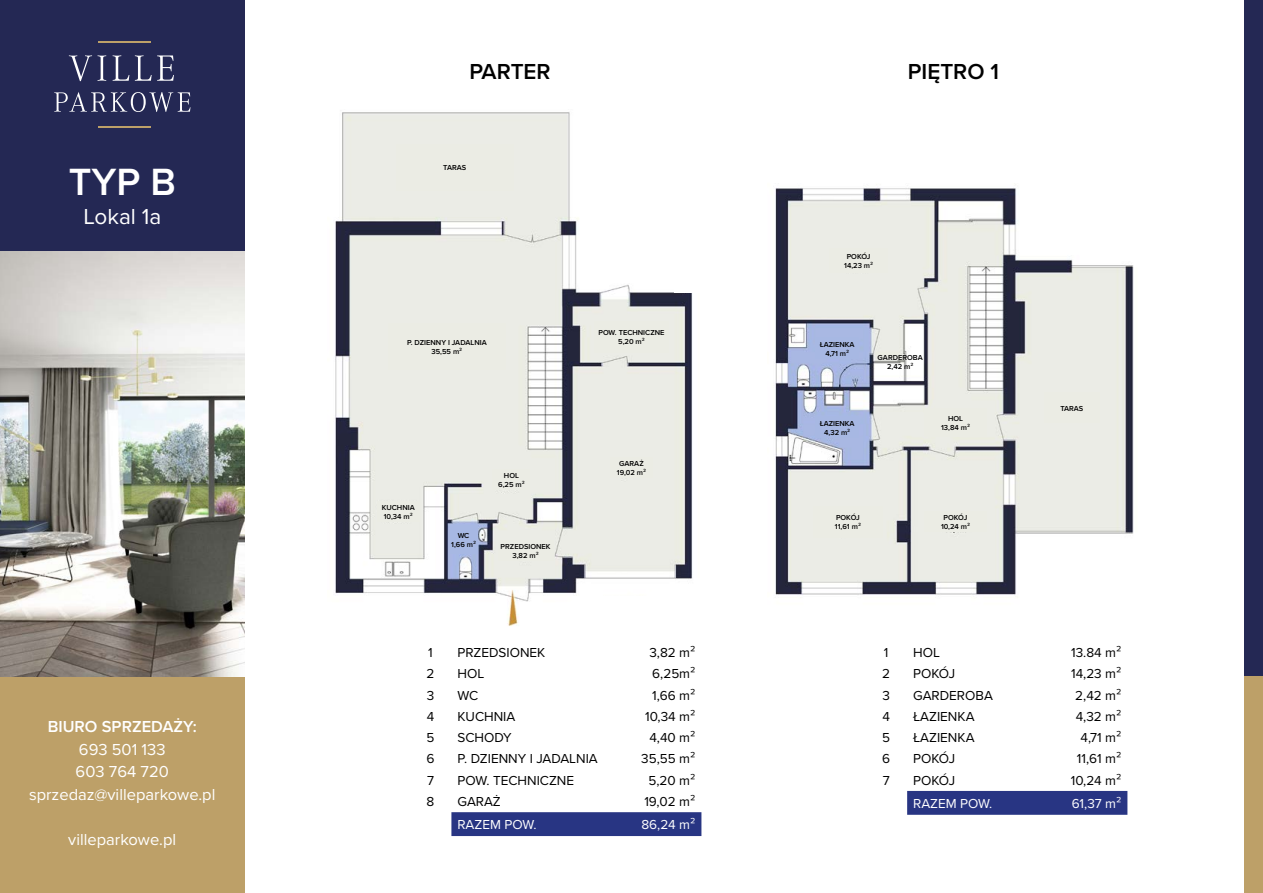
<style>
.page{position:relative;width:1263px;height:893px;background:#fff}
.page>*{position:absolute;margin:0;border:0;box-sizing:border-box;transform-origin:0 0}
.t1{font:600 39.3px "Proxima Nova";color:#fff}
.t2{font:600 22.5px "Proxima Nova";color:#000}
.t3{font:22.5px "Proxima Nova";color:#fff}
.t4{font:16.5px "Proxima Nova";color:#fff}
.t5{font:600 16.5px "Proxima Nova";color:#fff}
.t6{font:13.5px "Proxima Nova";color:#000}
.t7{font:13.5px "Proxima Nova";color:#fff}
.t8{font:600 7.5px "Proxima Nova";color:#000}
</style>
<div class="page">
<div style="left:1244px;top:0;width:19px;height:893px;background:#242854"></div>
<div style="left:1244px;top:676px;width:19px;height:217px;background:#bda068"></div>
<img style="left:335px;top:112px;width:358px;height:514px">
<div style="left:585px;top:108px;width:95px;height:89px;background:#fff"></div>
<div style="left:572px;top:596px;width:107px;height:34px;background:#fff"></div>
<img style="left:775px;top:184px;width:359px;height:413px">
<div style="left:1030px;top:132px;width:106px;height:89px;background:#fff"></div>
<div style="left:0;top:676px;width:244px;height:217px;background:#bda068"></div>
<img style="left:0;top:251px;width:244px;height:425px">
<div style="left:0;top:0;width:244px;height:251px;background:#242854"></div>
<svg style="left:69px;top:55px;width:23px;height:26px"></svg>
<svg style="left:98px;top:55px;width:8px;height:26px"></svg>
<svg style="left:113px;top:55px;width:16px;height:26px"></svg>
<svg style="left:135px;top:55px;width:39px;height:26px"></svg>
<svg style="left:54px;top:92px;width:136px;height:20px"></svg>
<hr style="left:98px;top:41px;width:52px;height:2px;background:#bda068">
<hr style="left:98px;top:126px;width:52px;height:2px;background:#bda068">
<div style="left:674px;top:178px;width:47px;height:115px;background:#fff"></div>
<div style="left:377px;top:502px;width:43px;height:20px;background:#ebece4"></div>
<div style="left:498px;top:540px;width:55px;height:21px;background:#ebece4"></div>
<div style="left:492px;top:469px;width:38px;height:21px;background:#ebece4"></div>
<div style="left:610px;top:457px;width:43px;height:20px;background:#ebece4"></div>
<div style="left:594px;top:321px;width:75px;height:31px;background:#ebece4"></div>
<div style="left:388px;top:324px;width:118px;height:46px;background:#ebece4"></div>
<div style="left:396px;top:144px;width:118px;height:46px;background:#ebece4"></div>
<div style="left:450px;top:525px;width:27px;height:29px;background:#a7b8e3"></div>
<div style="left:813px;top:506px;width:69px;height:31px;background:#ebece4"></div>
<div style="left:924px;top:511px;width:62px;height:21px;background:#ebece4"></div>
<div style="left:924px;top:408px;width:62px;height:28px;background:#ebece4"></div>
<div style="left:829px;top:249px;width:59px;height:24px;background:#ebece4"></div>
<div style="left:1044px;top:392px;width:56px;height:31px;background:#ebece4"></div>
<div style="left:815px;top:417px;width:44px;height:21px;background:#a7b8e3"></div>
<div style="left:815px;top:338px;width:44px;height:21px;background:#a7b8e3"></div>
<div style="left:451px;top:812px;width:250px;height:24px;background:#283583"></div>
<div style="left:907px;top:791px;width:220px;height:24px;background:#283583"></div>
<p class="t1" style="left:69px;top:152px;width:109px">TYP B</p>
<p class="t3" style="left:84px;top:200px;width:79px">Lokal 1a</p>
<p class="t5" style="left:48px;top:714px;width:150px">BIURO SPRZEDAŻY:</p>
<p class="t4" style="left:79px;top:737px;width:88px">693 501 133</p>
<p class="t4" style="left:76px;top:759px;width:95px">603 764 720</p>
<p class="t4" style="left:29px;top:782px;width:188px">sprzedaz@villeparkowe.pl</p>
<p class="t4" style="left:68px;top:827px;width:109px">villeparkowe.pl</p>
<p class="t2" style="left:470px;top:55px;width:83px">PARTER</p>
<p class="t2" style="left:908px;top:55px;width:93px">PIĘTRO 1</p>
<p class="t8" style="left:443px;top:162px;width:25px">TARAS</p>
<p class="t8" style="left:598px;top:327px;width:67px">POW. TECHNICZNE</p>
<p class="t8" style="left:407px;top:337px;width:81px">P. DZIENNY I JADALNIA</p>
<p class="t8" style="left:618px;top:336px;width:28px">5,20 m²</p>
<p class="t8" style="left:431px;top:346px;width:32px">35,55 m²</p>
<p class="t8" style="left:382px;top:502px;width:34px">KUCHNIA</p>
<p class="t8" style="left:384px;top:511px;width:30px">10,34 m²</p>
<p class="t8" style="left:458px;top:530px;width:13px">WC</p>
<p class="t8" style="left:451px;top:539px;width:26px">1,66 m²</p>
<p class="t8" style="left:504px;top:470px;width:17px">HOL</p>
<p class="t8" style="left:498px;top:479px;width:28px">6,25 m²</p>
<p class="t8" style="left:501px;top:541px;width:51px">PRZEDSIONEK</p>
<p class="t8" style="left:512px;top:550px;width:28px">3,82 m²</p>
<p class="t8" style="left:619px;top:458px;width:26px">GARAŻ</p>
<p class="t8" style="left:617px;top:467px;width:31px">19,02 m²</p>
<p class="t6" style="left:428px;top:642px;width:6px">1</p>
<p class="t6" style="left:457px;top:642px;width:89px">PRZEDSIONEK</p>
<p class="t6" style="left:649px;top:642px;width:48px">3,82 m²</p>
<p class="t6" style="left:427px;top:664px;width:9px">2</p>
<p class="t6" style="left:457px;top:664px;width:28px">HOL</p>
<p class="t6" style="left:652px;top:664px;width:45px">6,25m²</p>
<p class="t6" style="left:427px;top:685px;width:9px">3</p>
<p class="t6" style="left:457px;top:685px;width:22px">WC</p>
<p class="t6" style="left:652px;top:685px;width:45px">1,66 m²</p>
<p class="t6" style="left:427px;top:706px;width:9px">4</p>
<p class="t6" style="left:457px;top:706px;width:59px">KUCHNIA</p>
<p class="t6" style="left:645px;top:706px;width:52px">10,34 m²</p>
<p class="t6" style="left:427px;top:727px;width:9px">5</p>
<p class="t6" style="left:457px;top:727px;width:56px">SCHODY</p>
<p class="t6" style="left:649px;top:727px;width:48px">4,40 m²</p>
<p class="t6" style="left:426px;top:749px;width:10px">6</p>
<p class="t6" style="left:457px;top:749px;width:142px">P. DZIENNY I JADALNIA</p>
<p class="t6" style="left:641px;top:749px;width:56px">35,55 m²</p>
<p class="t6" style="left:427px;top:770px;width:8px">7</p>
<p class="t6" style="left:457px;top:770px;width:118px">POW. TECHNICZNE</p>
<p class="t6" style="left:648px;top:770px;width:48px">5,20 m²</p>
<p class="t6" style="left:427px;top:791px;width:9px">8</p>
<p class="t6" style="left:457px;top:791px;width:45px">GARAŻ</p>
<p class="t6" style="left:644px;top:791px;width:53px">19,02 m²</p>
<p class="t7" style="left:457px;top:814px;width:81px">RAZEM POW.</p>
<p class="t7" style="left:641px;top:814px;width:56px">86,24 m²</p>
<p class="t8" style="left:847px;top:251px;width:25px">POKÓJ</p>
<p class="t8" style="left:844px;top:260px;width:30px">14,23 m²</p>
<p class="t8" style="left:820px;top:339px;width:36px">ŁAZIENKA</p>
<p class="t8" style="left:825px;top:348px;width:25px">4,71 m²</p>
<p class="t8" style="left:820px;top:418px;width:36px">ŁAZIENKA</p>
<p class="t8" style="left:824px;top:427px;width:28px">4,32 m²</p>
<p class="t8" style="left:877px;top:352px;width:47px">GARDEROBA</p>
<p class="t8" style="left:887px;top:361px;width:28px">2,42 m²</p>
<p class="t8" style="left:948px;top:412px;width:17px">HOL</p>
<p class="t8" style="left:941px;top:421px;width:30px">13,84 m²</p>
<p class="t8" style="left:836px;top:512px;width:25px">POKÓJ</p>
<p class="t8" style="left:835px;top:521px;width:28px">11,61 m²</p>
<p class="t8" style="left:944px;top:512px;width:25px">POKÓJ</p>
<p class="t8" style="left:941px;top:521px;width:31px">10,24 m²</p>
<p class="t8" style="left:1060px;top:402px;width:25px">TARAS</p>
<p class="t6" style="left:884px;top:642px;width:6px">1</p>
<p class="t6" style="left:913px;top:642px;width:28px">HOL</p>
<p class="t6" style="left:1071px;top:642px;width:52px">13.84 m²</p>
<p class="t6" style="left:882px;top:664px;width:9px">2</p>
<p class="t6" style="left:913px;top:664px;width:44px">POKÓJ</p>
<p class="t6" style="left:1071px;top:664px;width:52px">14,23 m²</p>
<p class="t6" style="left:882px;top:685px;width:9px">3</p>
<p class="t6" style="left:913px;top:685px;width:81px">GARDEROBA</p>
<p class="t6" style="left:1075px;top:685px;width:48px">2,42 m²</p>
<p class="t6" style="left:882px;top:706px;width:9px">4</p>
<p class="t6" style="left:913px;top:706px;width:63px">ŁAZIENKA</p>
<p class="t6" style="left:1076px;top:706px;width:47px">4,32 m²</p>
<p class="t6" style="left:882px;top:727px;width:9px">5</p>
<p class="t6" style="left:913px;top:727px;width:63px">ŁAZIENKA</p>
<p class="t6" style="left:1080px;top:727px;width:42px">4,71 m²</p>
<p class="t6" style="left:882px;top:749px;width:9px">6</p>
<p class="t6" style="left:913px;top:749px;width:44px">POKÓJ</p>
<p class="t6" style="left:1077px;top:749px;width:46px">11,61 m²</p>
<p class="t6" style="left:883px;top:770px;width:8px">7</p>
<p class="t6" style="left:913px;top:770px;width:44px">POKÓJ</p>
<p class="t6" style="left:1071px;top:770px;width:52px">10,24 m²</p>
<p class="t7" style="left:913px;top:793px;width:81px">RAZEM POW.</p>
<p class="t7" style="left:1072px;top:793px;width:51px">61,37 m²</p>
</div>
